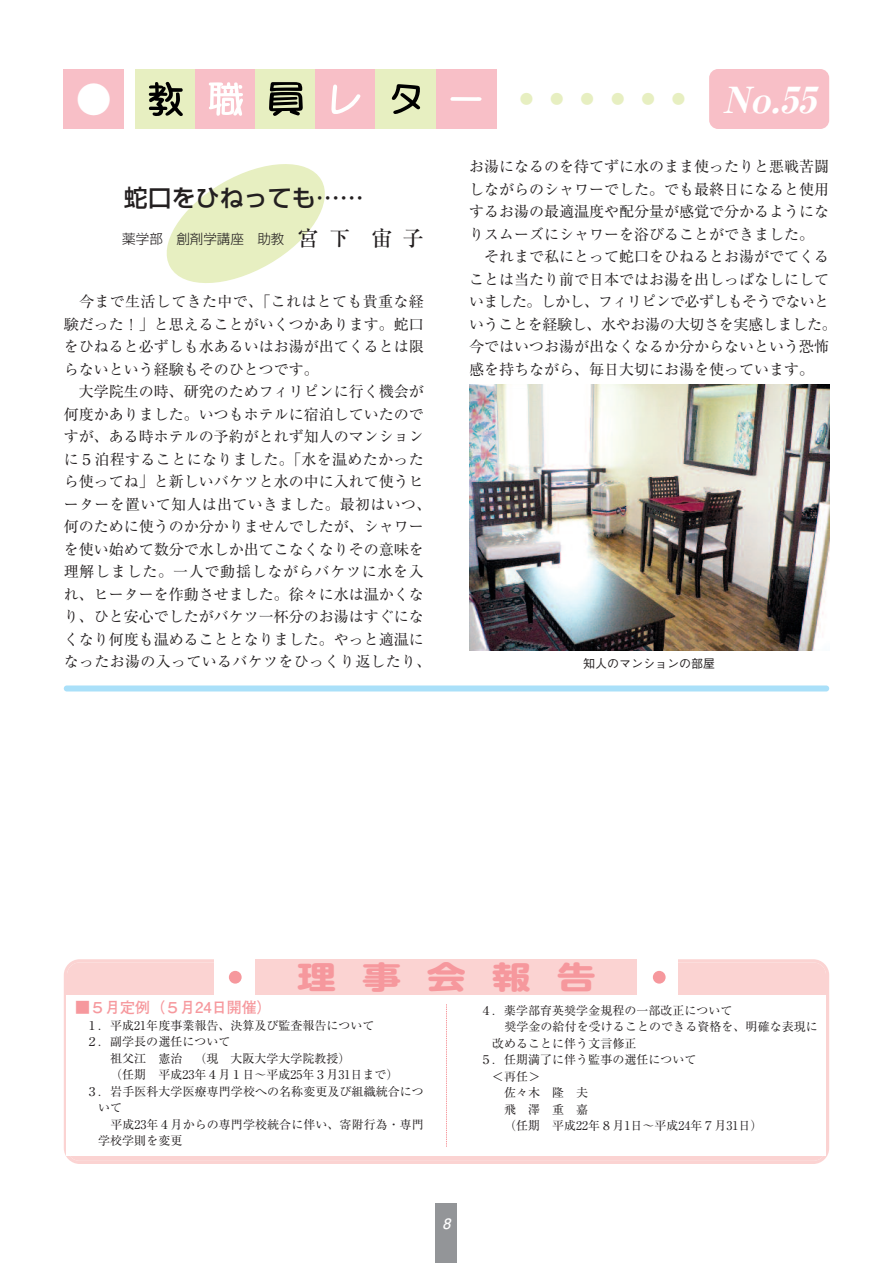
<style>
.page{position:relative;width:893px;height:1263px;background:#fff}
.page>*{position:absolute;margin:0;border:0;box-sizing:border-box;transform-origin:0 0}
.t1{font:italic 800 36px "Ryumin Pr 6 N";color:#fff}
.t2{font:700 36px "Futo Go B101 Pro";color:#fff}
.t3{font:700 31.2px "Shin M Go Pro";letter-spacing:.665em;color:#f6989d;scale:1.25 1}
.t4{font:500 24px "Shin Go Pr 6 N";color:#231f20}
.t5{font:15px/22.5px "Ryumin Pr 6 N";color:#231f20;text-align:justify}
.t6{font:15px "Ryumin Pr 6 N";letter-spacing:-.04em;color:#231f20}
.t7{font:15px "Ryumin Pr 6 N";letter-spacing:-.02em;color:#231f20}
.t8{font:700 15px "Futo Go B101 Pro";color:#f6989d}
.t9{font:italic 700 14.25px "Futo Go B101 Pro";color:#fff}
.t10{font:300 13.5px "Shin Go Pr 6 N";color:#231f20}
.t11{font:13.5px "Ryumin Pr 6 N";color:#e7efc1}
.t12{font:12px "Ryumin Pr 6 N";color:#231f20}
.t13{font:500 12px "Gothic BBB Pr 6 N";color:#231f20}
.s1{font-family:"Ryumin Pr 6 N";font-weight:500;font-size:21px}
</style>
<div class="page">
<div style="left:436px;top:1203px;width:21px;height:60px;background:#939598"></div>
<div style="left:64px;top:959px;width:765px;height:205px;background:#fbd3d2"></div>
<div style="left:214px;top:959px;width:464px;height:36px;background:#fff"></div>
<div style="left:229px;top:971px;width:13px;height:13px;background:#f6989d;border-radius:50%"></div>
<div style="left:652px;top:971px;width:13px;height:13px;background:#f6989d;border-radius:50%"></div>
<div style="left:256px;top:959px;width:381px;height:36px;background:#fbd3d2"></div>
<div style="left:67px;top:995px;width:759px;height:161px;background:#fff"></div>
<svg style="left:446px;top:1004px;width:1px;height:143px"></svg>
<div style="left:709px;top:69px;width:120px;height:60px;background:#f8bfc7;border-radius:9px"></div>
<div style="left:136px;top:69px;width:60px;height:60px;background:#e7efc1"></div>
<div style="left:64px;top:69px;width:60px;height:60px;background:#f8bfc7"></div>
<div style="left:196px;top:69px;width:60px;height:60px;background:#f8bfc7"></div>
<div style="left:256px;top:69px;width:60px;height:60px;background:#e7efc1"></div>
<div style="left:316px;top:69px;width:60px;height:60px;background:#f8bfc7"></div>
<div style="left:376px;top:69px;width:60px;height:60px;background:#e7efc1"></div>
<div style="left:436px;top:69px;width:60px;height:60px;background:#f8bfc7"></div>
<svg style="left:166px;top:164px;width:159px;height:119px"></svg>
<img style="left:469px;top:384px;width:360px;height:267px">
<svg style="left:149px;top:82px;width:34px;height:34px"></svg>
<svg style="left:209px;top:82px;width:34px;height:34px"></svg>
<svg style="left:269px;top:82px;width:34px;height:34px"></svg>
<svg style="left:331px;top:85px;width:29px;height:29px"></svg>
<svg style="left:392px;top:84px;width:28px;height:30px"></svg>
<svg style="left:450px;top:97px;width:31px;height:4px"></svg>
<div style="left:64px;top:686px;width:765px;height:6px;background:#aae0f9;border-radius:3px"></div>
<h1 class="t2" style="left:76px;top:70px;width:37px">●</h1>
<p class="t11" style="left:520px;top:88px;width:45px">● ●</p>
<p class="t11" style="left:580px;top:88px;width:45px">● ●</p>
<p class="t11" style="left:641px;top:88px;width:45px">● ●</p>
<h1 class="t1" style="left:722px;top:71px;width:106px">No.55</h1>
<h3 class="t4" style="left:124px;top:178px;width:241px">蛇口をひねっても……</h3>
<p class="t10" style="left:122px;top:227px;width:303px">薬学部 創剤学講座 助教 <span class="s1">宮下 宙子</span></p>
<p class="t5" style="left:64px;top:290px;width:362px;text-indent:15px">今まで生活してきた中で、「これはとても貴重な経験だった！」と思えることがいくつかあります。蛇口をひねると必ずしも水あるいはお湯が出てくるとは限らないという経験もそのひとつです。</p>
<p class="t5" style="left:64px;top:380px;width:369px;text-align:center">大学院生の時、研究のためフィリピンに行く機会が<br>何度かありました。いつもホテルに宿泊していたのですが、ある時ホテルの予約がとれず知人のマンションに５泊程することになりました。「水を温めたかったら使ってね」と新しいバケツと水の中に入れて使うヒーターを置いて知人は出ていきました。最初はいつ、何のために使うのか分かりませんでしたが、シャワーを使い始めて数分で水しか出てこなくなりその意味を理解しました。一人で動揺しながらバケツに水を入れ、ヒーターを作動させました。徐々に水は温かくなり、ひと安心でしたがバケツ一杯分のお湯はすぐになくなり何度も温めることとなりました。やっと適温になったお湯の入っているバケツをひっくり返したり、</p>
<p class="t5" style="left:469px;top:155px;width:361px">お湯になるのを待てずに水のまま使ったりと悪戦苦闘</p>
<p class="t5" style="left:469px;top:177px;width:361px">しながらのシャワーでした。でも最終日になると使用</p>
<p class="t5" style="left:469px;top:200px;width:361px">するお湯の最適温度や配分量が感覚で分かるようにな</p>
<p class="t5" style="left:469px;top:222px;width:346px">りスムーズにシャワーを浴びることができました。</p>
<p class="t5" style="left:484px;top:245px;width:346px">それまで私にとって蛇口をひねるとお湯がでてくる</p>
<p class="t5" style="left:469px;top:267px;width:361px">ことは当たり前で日本ではお湯を出しっぱなしにして</p>
<p class="t6" style="left:469px;top:290px;width:361px">いました。しかし、フィリピンで必ずしもそうでないと</p>
<p class="t7" style="left:469px;top:312px;width:369px">いうことを経験し、水やお湯の大切さを実感しました。</p>
<p class="t5" style="left:469px;top:335px;width:361px">今ではいつお湯が出なくなるか分からないという恐怖</p>
<p class="t5" style="left:469px;top:357px;width:346px">感を持ちながら、毎日大切にお湯を使っています。</p>
<p class="t13" style="left:583px;top:653px;width:133px">知人のマンションの部屋</p>
<h2 class="t3" style="left:297px;top:952px;width:241px">理事会報告</h2>
<p class="t12" style="left:480px;top:1001px;width:253px">４．薬学部育英奨学金規程の一部改正について</p>
<p class="t12" style="left:504px;top:1017px;width:315px">奨学金の給付を受けることのできる資格を、明確な表現に</p>
<p class="t12" style="left:492px;top:1034px;width:145px">改めることに伴う文言修正</p>
<p class="t12" style="left:480px;top:1050px;width:217px">５．任期満了に伴う監事の選任について</p>
<p class="t12" style="left:492px;top:1067px;width:49px">＜再任＞</p>
<p class="t12" style="left:504px;top:1083px;width:85px">佐々木 隆 夫</p>
<p class="t12" style="left:504px;top:1100px;width:85px">飛澤重嘉</p>
<p class="t12" style="left:504px;top:1116px;width:259px">（任期 平成22年８月1日～平成24年７月31日）</p>
<p class="t8" style="left:75px;top:995px;width:198px">■５月定例（５月24日開催）</p>
<p class="t12" style="left:86px;top:1016px;width:289px">１．平成21年度事業報告、決算及び監査報告について</p>
<p class="t12" style="left:86px;top:1032px;width:145px">２．副学長の選任について</p>
<p class="t12" style="left:110px;top:1049px;width:241px">祖父江 憲治 （現 大阪大学大学院教授）</p>
<p class="t12" style="left:110px;top:1065px;width:289px">（任期 平成23年４月１日～平成25年３月31日まで）</p>
<p class="t12" style="left:86px;top:1082px;width:339px">３．岩手医科大学医療専門学校への名称変更及び組織統合につ</p>
<p class="t12" style="left:98px;top:1098px;width:25px">いて</p>
<p class="t12" style="left:110px;top:1115px;width:315px">平成23年４月からの専門学校統合に伴い、寄附行為・専門</p>
<p class="t12" style="left:98px;top:1131px;width:85px">学校学則を変更</p>
<p class="t9" style="left:442px;top:1212px;width:13px">8</p>
</div>
